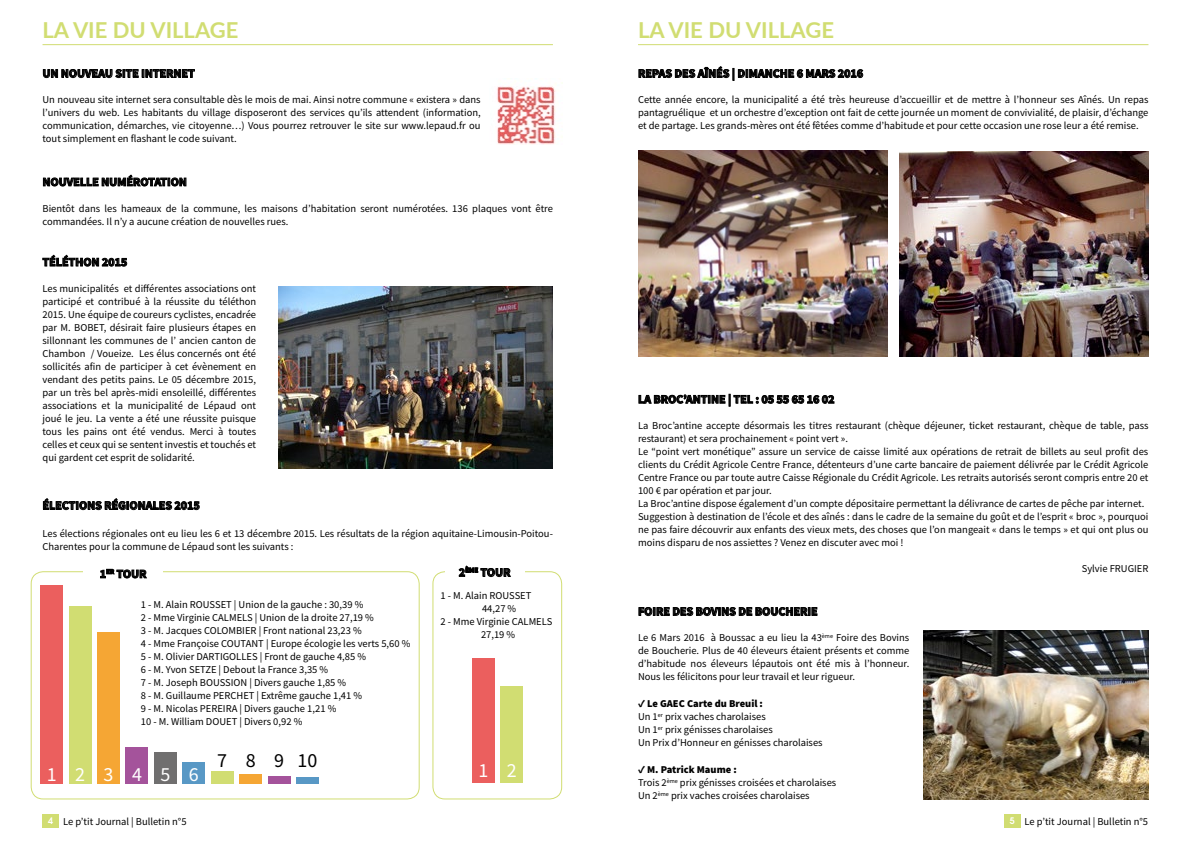
<style>
.page{position:relative;width:1191px;height:842px;background:#fff}
.page>*{position:absolute;margin:0;border:0;box-sizing:border-box;transform-origin:0 0}
.t1{font:700 22px "Lato";color:#d1dd72}
.t2{font:20px "Source Sans Pro";letter-spacing:.925em;color:#fff}
.t3{font:20px "Source Sans Pro";color:#000}
.t4{font:700 12px "Source Sans Pro";color:#000}
.t5{font:10.5px/13px "Source Sans Pro";color:#000}
.s1{font-weight:900}
.s2{font-family:"Te X Gyre Adventor";font-weight:700;font-size:9px;color:#fff}
</style>
<div class="page">
<div style="left:43px;top:814px;width:16px;height:13px;background:#d1dd72"></div>
<div style="left:1004px;top:814px;width:16px;height:13px;background:#d1dd72"></div>
<hr style="left:43px;top:44px;width:510px;height:1px;background:#d1dd72">
<hr style="left:638px;top:44px;width:510px;height:1px;background:#d1dd72">
<svg style="left:43px;top:498px;width:156px;height:12px"></svg>
<div style="left:31px;top:571px;width:389px;height:228px;border:1px solid #d1dd72;border-radius:12px"></div>
<div style="left:41px;top:585px;width:22px;height:198px;background:#eb5f5e"></div>
<div style="left:69px;top:606px;width:22px;height:177px;background:#d1dd72"></div>
<div style="left:97px;top:632px;width:23px;height:151px;background:#f5a634"></div>
<div style="left:126px;top:747px;width:22px;height:36px;background:#a4539b"></div>
<div style="left:154px;top:752px;width:22px;height:31px;background:#706f6f"></div>
<div style="left:183px;top:761px;width:22px;height:22px;background:#5898c5"></div>
<div style="left:211px;top:771px;width:22px;height:12px;background:#d1dd72"></div>
<div style="left:240px;top:774px;width:22px;height:9px;background:#f5a634"></div>
<div style="left:268px;top:775px;width:22px;height:8px;background:#a4539b"></div>
<div style="left:296px;top:777px;width:22px;height:6px;background:#5898c5"></div>
<div style="left:83px;top:565px;width:80px;height:16px;background:#fff"></div>
<svg style="left:100px;top:569px;width:47px;height:9px"></svg>
<div style="left:432px;top:571px;width:130px;height:228px;border:1px solid #d1dd72;border-radius:12px"></div>
<div style="left:445px;top:564px;width:79px;height:16px;background:#fff"></div>
<svg style="left:459px;top:566px;width:51px;height:11px"></svg>
<div style="left:472px;top:658px;width:22px;height:125px;background:#eb5f5e"></div>
<div style="left:500px;top:686px;width:22px;height:97px;background:#d1dd72"></div>
<svg style="left:639px;top:66px;width:224px;height:15px"></svg>
<img style="left:638px;top:151px;width:249px;height:205px">
<img style="left:899px;top:151px;width:249px;height:205px">
<svg style="left:639px;top:394px;width:195px;height:12px"></svg>
<svg style="left:639px;top:607px;width:178px;height:9px;background:#6f6f6f"></svg>
<img style="left:923px;top:630px;width:225px;height:169px">
<svg style="left:43px;top:69px;width:152px;height:9px"></svg>
<img style="left:497px;top:86px;width:59px;height:59px">
<svg style="left:43px;top:175px;width:143px;height:11px"></svg>
<svg style="left:43px;top:255px;width:84px;height:11px"></svg>
<img style="left:279px;top:287px;width:274px;height:181px">
<h1 class="t1" style="left:43px;top:14px;width:197px">LA VIE DU VILLAGE</h1>
<h1 class="t1" style="left:638px;top:14px;width:197px">LA VIE DU VILLAGE</h1>
<p class="t4" style="left:43px;top:65px;width:154px">UN NOUVEAU SITE INTERNET</p>
<p class="t5" style="left:43px;top:93px;width:440px;text-align:justify">Un nouveau site internet sera consultable dès le mois de mai. Ainsi notre commune « existera » dans l’univers du web. Les habitants du village disposeront des services qu’ils attendent (information, communication, démarches, vie citoyenne…) Vous pourrez retrouver le site sur www.lepaud.fr ou tout simplement en flashant le code suivant.</p>
<p class="t4" style="left:43px;top:174px;width:146px">NOUVELLE NUMÉROTATION</p>
<p class="t5" style="left:43px;top:202px;width:512px">Bientôt dans les hameaux de la commune, les maisons d’habitation seront numérotées. 136 plaques vont être commandées. Il n’y a aucune création de nouvelles rues.</p>
<p class="t4" style="left:43px;top:254px;width:86px">TÉLÉTHON 2015</p>
<p class="t5" style="left:43px;top:282px;width:215px;text-align:justify">Les municipalités et différentes associations ont participé et contribué à la réussite du téléthon 2015. Une équipe de coureurs cyclistes, encadrée par M. BOBET, désirait faire plusieurs étapes en sillonnant les communes de l’ ancien canton de Chambon / Voueize. Les élus concernés ont été sollicités afin de participer à cet évènement en vendant des petits pains. Le 05 décembre 2015, par un très bel après-midi ensoleillé, différentes associations et la municipalité de Lépaud ont joué le jeu. La vente a été une réussite puisque tous les pains ont été vendus. Merci à toutes celles et ceux qui se sentent investis et touchés et qui gardent cet esprit de solidarité.</p>
<p class="t4" style="left:43px;top:497px;width:159px">ÉLECTIONS RÉGIONALES 2015</p>
<p class="t5" style="left:43px;top:527px;width:512px">Les élections régionales ont eu lieu les 6 et 13 décembre 2015. Les résultats de la région aquitaine-Limousin-Poitou-<br>Charentes pour la commune de Lépaud sont les suivants :</p>
<p class="t4" style="left:100px;top:566px;width:48px">1<sup>ER</sup> TOUR</p>
<p class="t4" style="left:459px;top:564px;width:53px">2<sup>ÈME</sup> TOUR</p>
<p class="t5" style="left:141px;top:598px;width:271px">1 - M. Alain ROUSSET | Union de la gauche : 30,39 %<br>2 - Mme Virginie CALMELS | Union de la droite 27,19 %<br>3 - M. Jacques COLOMBIER | Front national 23,23 %<br>4 - Mme Françoise COUTANT | Europe écologie les verts 5,60 % 5 - M. Olivier DARTIGOLLES | Front de gauche 4,85 %<br>6 - M. Yvon SETZE | Debout la France 3,35 %<br>7 - M. Joseph BOUSSION | Divers gauche 1,85 %<br>8 - M. Guillaume PERCHET | Extrême gauche 1,41 %<br>9 - M. Nicolas PEREIRA | Divers gauche 1,21 %<br>10 - M. William DOUET | Divers 0,92 %</p>
<h2 class="t2" style="left:47px;top:761px;width:153px">123456</h2>
<h2 class="t3" style="left:217px;top:747px;width:102px">7 8 910</h2>
<p class="t5" style="left:440px;top:589px;width:92px">1 - M. Alain ROUSSET</p>
<p class="t5" style="left:482px;top:602px;width:36px">44,27 %</p>
<p class="t5" style="left:440px;top:615px;width:113px">2 - Mme Virginie CALMELS</p>
<p class="t5" style="left:481px;top:628px;width:36px">27,19 %</p>
<h2 class="t2" style="left:478px;top:757px;width:40px">1 2</h2>
<p class="t4" style="left:638px;top:65px;width:227px">REPAS DES AÎNÉS | DIMANCHE 6 MARS 2016</p>
<p class="t5" style="left:638px;top:93px;width:512px;text-align:justify">Cette année encore, la municipalité a été très heureuse d’accueillir et de mettre à l’honneur ses Aînés. Un repas pantagruélique et un orchestre d’exception ont fait de cette journée un moment de convivialité, de plaisir, d’échange et de partage. Les grands-mères ont été fêtées comme d’habitude et pour cette occasion une rose leur a été remise.</p>
<p class="t4" style="left:638px;top:391px;width:198px">LA BROC’ANTINE | TEL : 05 55 65 16 02</p>
<p class="t5" style="left:638px;top:419px;width:512px">La Broc’antine accepte désormais les titres restaurant (chèque déjeuner, ticket restaurant, chèque de table, pass restaurant) et sera prochainement « point vert ».<br>Le “point vert monétique” assure un service de caisse limité aux opérations de retrait de billets au seul profit des clients du Crédit Agricole Centre France, détenteurs d’une carte bancaire de paiement délivrée par le Crédit Agricole Centre France ou par toute autre Caisse Régionale du Crédit Agricole. Les retraits autorisés seront compris entre 20 et 100 € par opération et par jour.<br>La Broc’antine dispose également d’un compte dépositaire permettant la délivrance de cartes de pêche par internet.<br>Suggestion à destination de l’école et des aînés : dans le cadre de la semaine du goût et de l’esprit « broc », pourquoi ne pas faire découvrir aux enfants des vieux mets, des choses que l’on mangeait « dans le temps » et qui ont plus ou moins disparu de nos assiettes ? Venez en discuter avec moi !</p>
<p class="t5" style="left:1081px;top:562px;width:68px">Sylvie FRUGIER</p>
<p class="t4" style="left:638px;top:603px;width:181px">FOIRE DES BOVINS DE BOUCHERIE</p>
<p class="t5" style="left:638px;top:631px;width:273px;text-align:justify">Le 6 Mars 2016 à Boussac a eu lieu la 43<sup>ème</sup> Foire des Bovins de Boucherie. Plus de 40 éleveurs étaient présents et comme d’habitude nos éleveurs lépautois ont été mis à l’honneur.<br>Nous les félicitons pour leur travail et leur rigueur.</p>
<p class="t5" style="left:638px;top:697px;width:186px"><span class="s1">✓ Le GAEC Carte du Breuil :<br></span>Un 1<sup>er</sup> prix vaches charolaises<br>Un 1<sup>er</sup> prix génisses charolaises<br>Un Prix d’Honneur en génisses charolaises</p>
<p class="t5" style="left:638px;top:763px;width:200px"><span class="s1">✓ M. Patrick Maume :<br></span>Trois 2<sup>ème</sup> prix génisses croisées et charolaises<br>Un 2<sup>ème</sup> prix vaches croisées charolaises</p>
<p class="t5" style="left:48px;top:815px;width:140px"><span class="s2">4</span> Le p’tit Journal | Bulletin n°5</p>
<p class="t5" style="left:1009px;top:815px;width:140px"><span class="s2">5</span> Le p’tit Journal | Bulletin n°5</p>
</div>
